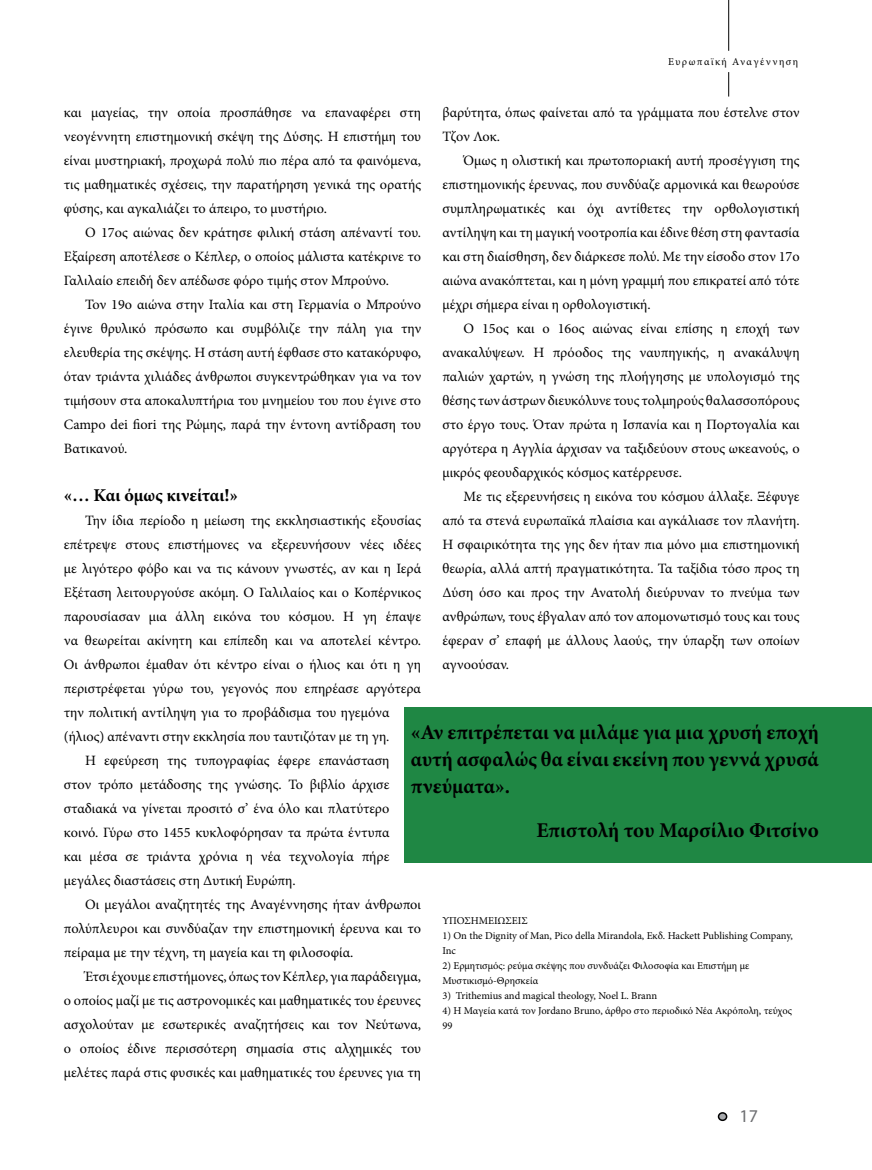
<style>
.page{position:relative;width:872px;height:1170px;background:#fff}
.page>*{position:absolute;margin:0;border:0;box-sizing:border-box;transform-origin:0 0}
.t1{font:700 21px/27px "Minion Pro";color:#000;text-align:justify}
.t2{font:700 18px "Minion Pro";letter-spacing:-.005em;color:#000}
.t3{font:18px "Myriad Pro";color:#6d6e71}
.t4{font:14.25px/24px "Minion Pro";color:#000;text-align:justify}
.t5{font:10.5px/15px "Minion Pro";color:#000}
.t6{font:10.5px "Minion Pro";letter-spacing:.14em;color:#000}
</style>
<div class="page">
<div style="left:718px;top:1112px;width:8px;height:8px;background:#a7a9ac;border-radius:50%"></div>
<div style="left:718px;top:1111px;width:9px;height:9px;border:2px solid #000;border-radius:50%"></div>
<div style="left:404px;top:707px;width:468px;height:155px;background:#1f8744"></div>
<hr style="left:728px;top:0;width:1px;height:51px;background:#000">
<svg style="left:728px;top:72px;width:1px;height:24px"></svg>
<p class="t6" style="left:668px;top:54px;width:132px">Ευρωπαϊκή Αναγέννηση</p>
<p class="t4" style="left:442px;top:100px;width:359px">βαρύτητα, όπως φαίνεται από τα γράμματα που έστελνε στον<br>Τζον Λοκ.</p>
<p class="t4" style="left:442px;top:148px;width:359px;text-indent:21px">Όμως η ολιστική και πρωτοποριακή αυτή προσέγγιση της επιστημονικής έρευνας, που συνδύαζε αρμονικά και θεωρούσε συμπληρωματικές και όχι αντίθετες την ορθολογιστική αντίληψη και τη μαγική νοοτροπία και έδινε θέση στη φαντασία και στη διαίσθηση, δεν διάρκεσε πολύ. Με την είσοδο στον 17ο αιώνα ανακόπτεται, και η μόνη γραμμή που επικρατεί από τότε μέχρι σήμερα είναι η ορθολογιστική.</p>
<p class="t4" style="left:442px;top:316px;width:359px;text-indent:21px">Ο 15ος και ο 16ος αιώνας είναι επίσης η εποχή των ανακαλύψεων. Η πρόοδος της ναυπηγικής, η ανακάλυψη παλιών χαρτών, η γνώση της πλοήγησης με υπολογισμό της θέσης των άστρων διευκόλυνε τους τολμηρούς θαλασσοπόρους στο έργο τους. Όταν πρώτα η Ισπανία και η Πορτογαλία και αργότερα η Αγγλία άρχισαν να ταξιδεύουν στους ωκεανούς, ο μικρός φεουδαρχικός κόσμος κατέρρευσε.</p>
<p class="t4" style="left:442px;top:484px;width:359px;text-indent:21px">Με τις εξερευνήσεις η εικόνα του κόσμου άλλαξε. Ξέφυγε από τα στενά ευρωπαϊκά πλαίσια και αγκάλιασε τον πλανήτη.<br>Η σφαιρικότητα της γης δεν ήταν πια μόνο μια επιστημονική θεωρία, αλλά απτή πραγματικότητα. Τα ταξίδια τόσο προς τη Δύση όσο και προς την Ανατολή διεύρυναν το πνεύμα των ανθρώπων, τους έβγαλαν από τον απομονωτισμό τους και τους έφεραν σ’ επαφή με άλλους λαούς, την ύπαρξη των οποίων αγνοούσαν.</p>
<p class="t4" style="left:64px;top:100px;width:359px">και μαγείας, την οποία προσπάθησε να επαναφέρει στη νεογέννητη επιστημονική σκέψη της Δύσης. Η επιστήμη του είναι μυστηριακή, προχωρά πολύ πιο πέρα από τα φαινόμενα, τις μαθηματικές σχέσεις, την παρατήρηση γενικά της ορατής φύσης, και αγκαλιάζει το άπειρο, το μυστήριο.</p>
<p class="t4" style="left:64px;top:220px;width:359px;text-indent:21px">Ο 17ος αιώνας δεν κράτησε φιλική στάση απέναντί του.<br>Εξαίρεση αποτέλεσε ο Κέπλερ, ο οποίος μάλιστα κατέκρινε το Γαλιλαίο επειδή δεν απέδωσε φόρο τιμής στον Μπρούνο.</p>
<p class="t4" style="left:64px;top:292px;width:359px;text-indent:21px">Τον 19ο αιώνα στην Ιταλία και στη Γερμανία ο Μπρούνο έγινε θρυλικό πρόσωπο και συμβόλιζε την πάλη για την ελευθερία της σκέψης. Η στάση αυτή έφθασε στο κατακόρυφο, όταν τριάντα χιλιάδες άνθρωποι συγκεντρώθηκαν για να τον τιμήσουν στα αποκαλυπτήρια του μνημείου του που έγινε στο Campo dei fiori της Ρώμης, παρά την έντονη αντίδραση του Βατικανού.</p>
<p class="t2" style="left:64px;top:482px;width:176px">«… Και όμως κινείται!»</p>
<p class="t4" style="left:85px;top:508px;width:337px">Την ίδια περίοδο η μείωση της εκκλησιαστικής εξουσίας</p>
<p class="t4" style="left:64px;top:532px;width:359px">επέτρεψε στους επιστήμονες να εξερευνήσουν νέες ιδέες</p>
<p class="t4" style="left:64px;top:556px;width:359px">με λιγότερο φόβο και να τις κάνουν γνωστές, αν και η Ιερά</p>
<p class="t4" style="left:64px;top:580px;width:359px">Εξέταση λειτουργούσε ακόμη. Ο Γαλιλαίος και ο Κοπέρνικος</p>
<p class="t4" style="left:64px;top:604px;width:359px">παρουσίασαν μια άλλη εικόνα του κόσμου. Η γη έπαψε</p>
<p class="t4" style="left:64px;top:628px;width:359px">να θεωρείται ακίνητη και επίπεδη και να αποτελεί κέντρο.</p>
<p class="t4" style="left:64px;top:652px;width:359px">Οι άνθρωποι έμαθαν ότι κέντρο είναι ο ήλιος και ότι η γη</p>
<p class="t4" style="left:64px;top:676px;width:359px">περιστρέφεται γύρω του, γεγονός που επηρέασε αργότερα</p>
<p class="t4" style="left:64px;top:700px;width:327px">την πολιτική αντίληψη για το προβάδισμα του ηγεμόνα</p>
<p class="t4" style="left:64px;top:724px;width:327px">(ήλιος) απέναντι στην εκκλησία που ταυτιζόταν με τη γη.</p>
<p class="t4" style="left:85px;top:748px;width:306px">Η εφεύρεση της τυπογραφίας έφερε επανάσταση</p>
<p class="t4" style="left:64px;top:772px;width:327px">στον τρόπο μετάδοσης της γνώσης. Το βιβλίο άρχισε</p>
<p class="t4" style="left:64px;top:796px;width:327px">σταδιακά να γίνεται προσιτό σ’ ένα όλο και πλατύτερο</p>
<p class="t4" style="left:64px;top:820px;width:327px">κοινό. Γύρω στο 1455 κυκλοφόρησαν τα πρώτα έντυπα</p>
<p class="t4" style="left:64px;top:844px;width:327px">και μέσα σε τριάντα χρόνια η νέα τεχνολογία πήρε</p>
<p class="t4" style="left:64px;top:868px;width:233px">μεγάλες διαστάσεις στη Δυτική Ευρώπη.</p>
<p class="t4" style="left:85px;top:892px;width:337px">Οι μεγάλοι αναζητητές της Αναγέννησης ήταν άνθρωποι</p>
<p class="t4" style="left:64px;top:916px;width:359px">πολύπλευροι και συνδύαζαν την επιστημονική έρευνα και το</p>
<p class="t4" style="left:64px;top:940px;width:291px">πείραμα με την τέχνη, τη μαγεία και τη φιλοσοφία.</p>
<p class="t4" style="left:85px;top:964px;width:337px">Έτσι έχουμε επιστήμονες, όπως τον Κέπλερ, για παράδειγμα,</p>
<p class="t4" style="left:64px;top:988px;width:359px">ο οποίος μαζί με τις αστρονομικές και μαθηματικές του έρευνες</p>
<p class="t4" style="left:64px;top:1012px;width:359px">ασχολούταν με εσωτερικές αναζητήσεις και τον Νεύτωνα,</p>
<p class="t4" style="left:64px;top:1036px;width:359px">ο οποίος έδινε περισσότερη σημασία στις αλχημικές του</p>
<p class="t4" style="left:64px;top:1060px;width:359px">μελέτες παρά στις φυσικές και μαθηματικές του έρευνες για τη</p>
<h1 class="t1" style="left:411px;top:718px;width:409px">«Αν επιτρέπεται να μιλάμε για μια χρυσή εποχή αυτή ασφαλώς θα είναι εκείνη που γεννά χρυσά πνεύματα».</h1>
<h1 class="t1" style="left:536px;top:816px;width:284px">Επιστολή του Μαρσίλιο Φιτσίνο</h1>
<p class="t5" style="left:442px;top:913px;width:87px">ΥΠΟΣΗΜΕΙΩΣΕΙΣ</p>
<p class="t5" style="left:442px;top:928px;width:352px">1) On the Dignity of Man, Pico della Mirandola, Εκδ. Hackett Publishing Company,<br>Inc</p>
<p class="t5" style="left:442px;top:958px;width:308px">2) Ερμητισμός: ρεύμα σκέψης που συνδυάζει Φιλοσοφία και Επιστήμη με<br>Μυστικισμό-Θρησκεία</p>
<p class="t5" style="left:442px;top:988px;width:216px">3) Trithemius and magical theology, Noel L. Brann</p>
<p class="t5" style="left:442px;top:1003px;width:351px">4) Η Μαγεία κατά τον Jordano Bruno, άρθρο στο περιοδικό Νέα Ακρόπολη, τεύχος<br>99</p>
<p class="t3" style="left:739px;top:1104px;width:20px">17</p>
</div>
